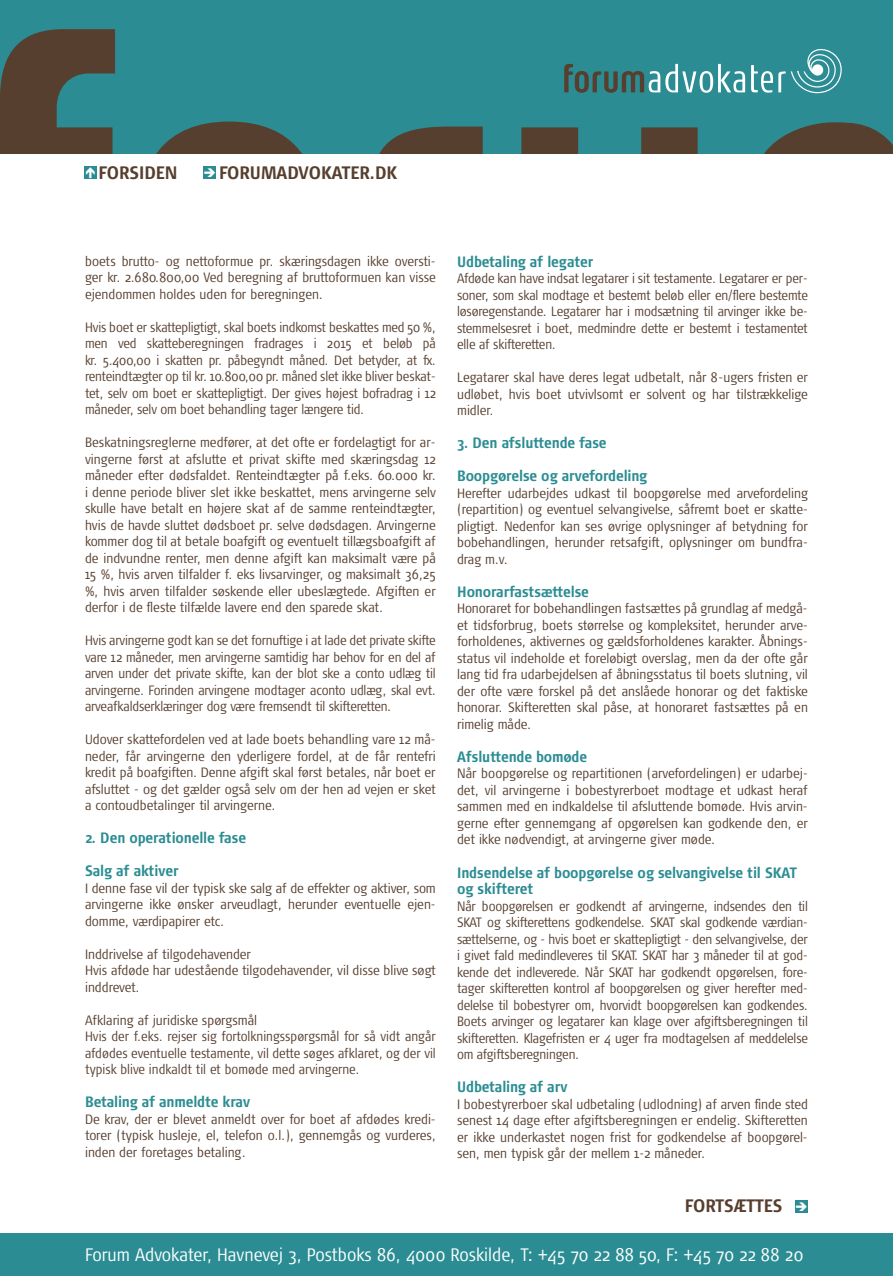
<style>
.page{position:relative;width:893px;height:1276px;background:#fff}
.page>*{position:absolute;margin:0;border:0;box-sizing:border-box;transform-origin:0 0}
.t1{font:300 18px "Signa Cond";color:#fff}
.t2{font:700 18px "Signa Cond";color:#573f2f}
.t3{font:700 15px/16.5px "Signa Cond";letter-spacing:-.01em;color:#2b8d93}
.t4{font:300 13.5px/16.5px "Signa Cond";color:#573f2f;text-align:justify}
.s1{color:#fff}
</style>
<div class="page">
<div style="left:0;top:1233px;width:893px;height:43px;background:#2b8d93"></div>
<div style="left:84px;top:166px;width:13px;height:13px;background:#2b8d93"></div>
<div style="left:204px;top:166px;width:12px;height:13px;background:#2b8d93"></div>
<div style="left:0;top:0;width:893px;height:153px;background:#2b8d93"></div>
<svg style="left:0;top:29px;width:115px;height:124px"></svg>
<svg style="left:157px;top:122px;width:145px;height:31px"></svg>
<svg style="left:380px;top:127px;width:103px;height:26px"></svg>
<svg style="left:521px;top:127px;width:177px;height:26px"></svg>
<svg style="left:764px;top:122px;width:129px;height:31px"></svg>
<svg style="left:564px;top:64px;width:181px;height:29px"></svg>
<svg style="left:751px;top:49px;width:91px;height:45px"></svg>
<div style="left:795px;top:1200px;width:12px;height:12px;background:#2b8d93"></div>
<h1 class="t2" style="left:99px;top:162px;width:81px">FORSIDEN</h1>
<h1 class="t2" style="left:203px;top:162px;width:195px"><span class="s1">➔</span> FORUMADVOKATER.DK</h1>
<p class="t4" style="left:85px;top:253px;width:352px">boets brutto- og nettoformue pr. skæringsdagen ikke oversti&shy;ger kr. 2.680.800,00 Ved beregning af bruttoformuen kan visse ejendommen holdes uden for beregningen.</p>
<p class="t4" style="left:85px;top:319px;width:352px">Hvis boet er skattepligtigt, skal boets indkomst beskattes med 50 %, men ved skatteberegningen fradrages i 2015 et beløb på kr. 5.400,00 i skatten pr. påbegyndt måned. Det betyder, at fx. renteindtægter op til kr. 10.800,00 pr. måned slet ikke bliver beskat&shy;tet, selv om boet er skattepligtigt. Der gives højest bofradrag i 12 måneder, selv om boet behandling tager længere tid.</p>
<p class="t4" style="left:85px;top:434px;width:352px">Beskatningsreglerne medfører, at det ofte er fordelagtigt for ar&shy;vingerne først at afslutte et privat skifte med skæringsdag 12 måneder efter dødsfaldet. Renteindtægter på f.eks. 60.000 kr. i denne periode bliver slet ikke beskattet, mens arvingerne selv skulle have betalt en højere skat af de samme renteindtægter, hvis de havde sluttet dødsboet pr. selve dødsdagen. Arvingerne kommer dog til at betale boafgift og eventuelt tillægsboafgift af de indvundne renter, men denne afgift kan maksimalt være på 15 %, hvis arven tilfalder f. eks livsarvinger, og maksimalt 36,25 %, hvis arven tilfalder søskende eller ubeslægtede. Afgiften er derfor i de fleste tilfælde lavere end den sparede skat.</p>
<p class="t4" style="left:85px;top:632px;width:352px">Hvis arvingerne godt kan se det fornuftige i at lade det private skifte vare 12 måneder, men arvingerne samtidig har behov for en del af arven under det private skifte, kan der blot ske a conto udlæg til arvingerne. Forinden arvingene modtager aconto udlæg, skal evt. arveafkaldserklæringer dog være fremsendt til skifteretten.</p>
<p class="t4" style="left:85px;top:731px;width:352px">Udover skattefordelen ved at lade boets behandling vare 12 må&shy;neder, får arvingerne den yderligere fordel, at de får rentefri kredit på boafgiften. Denne afgift skal først betales, når boet er afsluttet - og det gælder også selv om der hen ad vejen er sket a contoudbetalinger til arvingerne.</p>
<p class="t3" style="left:85px;top:830px;width:162px">2. Den operationelle fase</p>
<p class="t3" style="left:85px;top:863px;width:95px">Salg af aktiver</p>
<p class="t4" style="left:85px;top:880px;width:352px">I denne fase vil der typisk ske salg af de effekter og aktiver, som arvingerne ikke ønsker arveudlagt, herunder eventuelle ejen&shy;domme, værdipapirer etc.</p>
<p class="t4" style="left:85px;top:946px;width:352px;text-align:left">Inddrivelse af tilgodehavender<br>Hvis afdøde har udestående tilgodehavender, vil disse blive søgt inddrevet.</p>
<p class="t4" style="left:85px;top:1012px;width:352px;text-align:left">Afklaring af juridiske spørgsmål<br>Hvis der f.eks. rejser sig fortolkningsspørgsmål for så vidt angår afdødes eventuelle testamente, vil dette søges afklaret, og der vil typisk blive indkaldt til et bomøde med arvingerne.</p>
<p class="t3" style="left:85px;top:1094px;width:167px">Betaling af anmeldte krav</p>
<p class="t4" style="left:85px;top:1111px;width:352px">De krav, der er blevet anmeldt over for boet af afdødes kredi&shy;torer (typisk husleje, el, telefon o.l.), gennemgås og vurderes, inden der foretages betaling.</p>
<p class="t3" style="left:457px;top:253px;width:138px">Udbetaling af legater</p>
<p class="t4" style="left:457px;top:270px;width:352px">Afdøde kan have indsat legatarer i sit testamente. Legatarer er per&shy;soner, som skal modtage et bestemt beløb eller en/flere bestemte løsøregenstande. Legatarer har i modsætning til arvinger ikke be&shy;stemmelsesret i boet, medmindre dette er bestemt i testamentet elle af skifteretten.</p>
<p class="t4" style="left:457px;top:369px;width:352px">Legatarer skal have deres legat udbetalt, når 8-ugers fristen er udløbet, hvis boet utvivlsomt er solvent og har tilstrækkelige midler.</p>
<p class="t3" style="left:457px;top:435px;width:151px">3. Den afsluttende fase</p>
<p class="t3" style="left:457px;top:468px;width:192px">Boopgørelse og arvefordeling</p>
<p class="t4" style="left:457px;top:485px;width:352px">Herefter udarbejdes udkast til boopgørelse med arvefordeling (repartition) og eventuel selvangivelse, såfremt boet er skatte&shy;pligtigt. Nedenfor kan ses øvrige oplysninger af betydning for bobehandlingen, herunder retsafgift, oplysninger om bundfra&shy;drag m.v.</p>
<p class="t3" style="left:457px;top:583px;width:133px">Honorarfastsættelse</p>
<p class="t4" style="left:457px;top:600px;width:352px">Honoraret for bobehandlingen fastsættes på grundlag af medgå&shy;et tidsforbrug, boets størrelse og kompleksitet, herunder arve&shy;forholdenes, aktivernes og gældsforholdenes karakter. Åbnings&shy;status vil indeholde et foreløbigt overslag, men da der ofte går lang tid fra udarbejdelsen af åbningsstatus til boets slutning, vil der ofte være forskel på det anslåede honorar og det faktiske honorar. Skifteretten skal påse, at honoraret fastsættes på en rimelig måde.</p>
<p class="t3" style="left:457px;top:748px;width:131px">Afsluttende bomøde</p>
<p class="t4" style="left:457px;top:765px;width:352px">Når boopgørelse og repartitionen (arvefordelingen) er udarbej&shy;det, vil arvingerne i bobestyrerboet modtage et udkast heraf sammen med en indkaldelse til afsluttende bomøde. Hvis arvin&shy;gerne efter gennemgang af opgørelsen kan godkende den, er det ikke nødvendigt, at arvingerne giver møde.</p>
<p class="t3" style="left:457px;top:864px;width:341px">Indsendelse af boopgørelse og selvangivelse til SKAT og skifteret</p>
<p class="t4" style="left:457px;top:897px;width:352px">Når boopgørelsen er godkendt af arvingerne, indsendes den til SKAT og skifterettens godkendelse. SKAT skal godkende værdian&shy;sættelserne, og - hvis boet er skattepligtigt - den selvangivelse, der i givet fald medindleveres til SKAT. SKAT har 3 måneder til at god&shy;kende det indleverede. Når SKAT har godkendt opgørelsen, fore&shy;tager skifteretten kontrol af boopgørelsen og giver herefter med&shy;delelse til bobestyrer om, hvorvidt boopgørelsen kan godkendes.<br>Boets arvinger og legatarer kan klage over afgiftsberegningen til skifteretten. Klagefristen er 4 uger fra modtagelsen af meddelelse om afgiftsberegningen.</p>
<p class="t3" style="left:457px;top:1078px;width:112px">Udbetaling af arv</p>
<p class="t4" style="left:457px;top:1095px;width:352px">I bobestyrerboer skal udbetaling (udlodning) af arven finde sted senest 14 dage efter afgiftsberegningen er endelig. Skifteretten er ikke underkastet nogen frist for godkendelse af boopgørel&shy;sen, men typisk går der mellem 1-2 måneder.</p>
<h1 class="t2" style="left:685px;top:1195px;width:124px">FORTSÆTTES <span class="s1">➔</span></h1>
<h1 class="t1" style="left:85px;top:1245px;width:720px">Forum Advokater, Havnevej 3, Postboks 86, 4000 Roskilde, T: +45 70 22 88 50, F: +45 70 22 88 20</h1>
</div>
